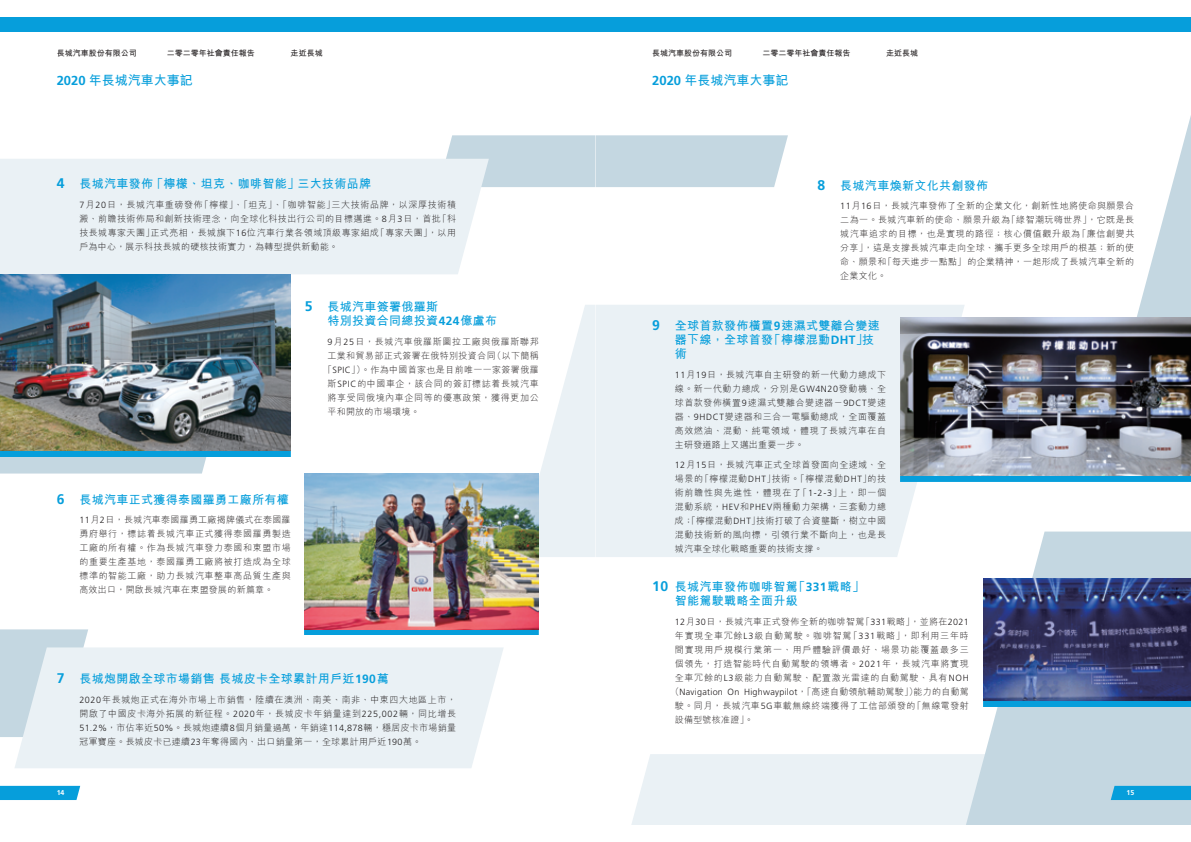
<style>
.page{position:relative;width:1191px;height:842px;background:#fff}
.page>*{position:absolute;margin:0;border:0;box-sizing:border-box;transform-origin:0 0}
.t1{font:700 13px "M Hei HK";color:#069edb}
.t2{font:700 12px/14px "M Hei HK";letter-spacing:.03em;color:#069edb}
.t3{font:300 9px/14px "M Hei HK";letter-spacing:.04em;color:#231f20;text-align:justify}
.t4{font:300 9px "Frutiger LT Std";letter-spacing:.03em;color:#231f20}
.t5{font:300 9px "M Hei HK";letter-spacing:.065em;color:#231f20}
.t6{font:300 9px "M Hei HK";letter-spacing:.075em;color:#231f20}
.t7{font:300 9px "M Hei HK";letter-spacing:.07em;color:#231f20}
.t8{font:700 8px "M Hei HK";color:#231f20}
.t9{font:700 7px "Frutiger LT Std";color:#fff}
.s1{font-family:"Frutiger LT Std"}
.s2{font-family:"Frutiger LT Std";font-size:14px}
.s3{font-family:"M Hei HK"}
</style>
<div class="page">
<svg style="left:0;top:786px;width:80px;height:14px"></svg>
<div style="left:0;top:17px;width:595px;height:14px;background:#069edb"></div>
<div style="left:0;top:629px;width:88px;height:108px;background:#c4d7e1"></div>
<div style="left:0;top:159px;width:481px;height:115px;background:#eaf1f5"></div>
<div style="left:0;top:457px;width:207px;height:16px;background:#c4d7e1"></div>
<svg style="left:14px;top:647px;width:490px;height:121px;background:#e9f0f4"></svg>
<svg style="left:539px;top:305px;width:56px;height:252px"></svg>
<div style="left:0;top:280px;width:291px;height:177px;background:#069edb"></div>
<img style="left:0;top:274px;width:291px;height:177px">
<svg style="left:305px;top:629px;width:234px;height:6px"></svg>
<img style="left:305px;top:473px;width:234px;height:156px">
<div style="left:595px;top:17px;width:596px;height:14px;background:#069edb"></div>
<svg style="left:438px;top:135px;width:350px;height:52px;background:#c9dae3"></svg>
<div style="left:631px;top:754px;width:335px;height:71px;background:#eaf1f5"></div>
<svg style="left:966px;top:531px;width:225px;height:294px;fill:#c4d7e1"></svg>
<svg style="left:1105px;top:115px;width:86px;height:203px"></svg>
<div style="left:595px;top:305px;width:369px;height:252px;background:#eaf1f5"></div>
<div style="left:900px;top:323px;width:291px;height:158px;background:#069edb"></div>
<img style="left:900px;top:318px;width:291px;height:158px">
<div style="left:983px;top:584px;width:208px;height:123px;background:#069edb"></div>
<img style="left:983px;top:579px;width:208px;height:122px">
<svg style="left:1110px;top:786px;width:81px;height:14px"></svg>
<p class="t8" style="left:57px;top:47px;width:82px">長城汽車股份有限公司</p>
<p class="t8" style="left:167px;top:47px;width:89px">二零二零年社會責任報告</p>
<p class="t8" style="left:291px;top:47px;width:33px">走近長城</p>
<h1 class="t1" style="left:57px;top:70px;width:138px"><span class="s1">2020</span> 年長城汽車大事記</h1>
<h2 class="t2" style="left:57px;top:176px;width:316px"><span class="s2">4</span> 長城汽車發佈「檸檬、坦克、咖啡智能」三大技術品牌</h2>
<p class="t3" style="left:79px;top:197px;width:378px"><span class="s1">7</span>月<span class="s1">20</span>日，長城汽車重磅發佈「檸檬」、「坦克」、「咖啡智能」三大技術品牌，以深厚技術積澱、前瞻技術佈局和創新技術理念，向全球化科技出行公司的目標邁進。<span class="s1">8</span>月<span class="s1">3</span>日，首批「科技長城專家天團」正式亮相，長城旗下<span class="s1">16</span>位汽車行業各領域頂級專家組成「專家天團」，以用戶為中心，展示科技長城的硬核技術實力，為轉型提供新動能。</p>
<h2 class="t2" style="left:327px;top:299px;width:171px;text-indent:-23px"><span class="s2">5</span> 長城汽車簽署俄羅斯<br>特別投資合同總投資<span class="s1">424</span>億盧布</h2>
<p class="t6" style="left:327px;top:337px;width:213px"><span class="s1">9</span>月<span class="s1">25</span>日，長城汽車俄羅斯圖拉工廠與俄羅斯聯邦</p>
<p class="t3" style="left:327px;top:349px;width:213px">工業和貿易部正式簽署在俄特別投資合同（以下簡稱</p>
<p class="t3" style="left:323px;top:363px;width:217px">「<span class="s1">SPIC</span>」）。作為中國首家也是目前唯一一家簽署俄羅</p>
<p class="t5" style="left:327px;top:379px;width:213px">斯<span class="s1">SPIC</span>的中國車企，該合同的簽訂標誌着長城汽車</p>
<p class="t7" style="left:327px;top:393px;width:213px">將享受同俄境內車企同等的優惠政策，獲得更加公</p>
<p class="t3" style="left:327px;top:405px;width:94px">平和開放的市場環境。</p>
<h2 class="t2" style="left:57px;top:491px;width:234px"><span class="s2">6</span> 長城汽車正式獲得泰國羅勇工廠所有權</h2>
<p class="t3" style="left:79px;top:513px;width:213px"><span class="s1">11</span>月<span class="s1">2</span>日，長城汽車泰國羅勇工廠揭牌儀式在泰國羅勇府舉行，標誌着長城汽車正式獲得泰國羅勇製造工廠的所有權。作為長城汽車發力泰國和東盟市場的重要生產基地，泰國羅勇工廠將被打造成為全球標準的智能工廠，助力長城汽車整車高品質生產與高效出口，開啟長城汽車在東盟發展的新篇章。</p>
<h2 class="t2" style="left:57px;top:670px;width:333px"><span class="s2">7</span> 長城炮開啟全球市場銷售長城皮卡全球累計用戶近<span class="s1">190</span>萬</h2>
<p class="t3" style="left:79px;top:692px;width:378px"><span class="s1">2020</span>年長城炮正式在海外市場上市銷售，陸續在澳洲、南美、南非、中東四大地區上市，開啟了中國皮卡海外拓展的新征程。<span class="s1">2020</span>年，長城皮卡年銷量達到<span class="s1">225,002</span>輛，同比增長<span class="s1">51.2%</span>，市佔率近<span class="s1">50%</span>。長城炮連續<span class="s1">8</span>個月銷量過萬，年銷達<span class="s1">114,878</span>輛，穩居皮卡市場銷量冠軍寶座。長城皮卡已連續<span class="s1">23</span>年奪得國內、出口銷量第一，全球累計用戶近<span class="s1">190</span>萬。</p>
<p class="t9" style="left:57px;top:789px;width:9px">14</p>
<p class="t8" style="left:652px;top:47px;width:81px">長城汽車股份有限公司</p>
<p class="t8" style="left:762px;top:47px;width:89px">二零二零年社會責任報告</p>
<p class="t8" style="left:886px;top:47px;width:33px">走近長城</p>
<h1 class="t1" style="left:652px;top:70px;width:138px"><span class="s1">2020</span> 年長城汽車大事記</h1>
<h2 class="t2" style="left:817px;top:177px;width:172px"><span class="s2">8</span> 長城汽車煥新文化共創發佈</h2>
<p class="t3" style="left:840px;top:199px;width:295px"><span class="s1">11</span>月<span class="s1">16</span>日，長城汽車發佈了全新的企業文化，創新性地將使命與願景合二為一。長城汽車新的使命、願景升級為「綠智潮玩嗨世界」，它既是長城汽車追求的目標，也是實現的路徑；核心價值觀升級為「廉信創變共分享」，這是支撐長城汽車走向全球、攜手更多全球用戶的根基；新的使命、願景和「每天進步一點點」的企業精神，一起形成了長城汽車全新的企業文化。</p>
<h2 class="t2" style="left:675px;top:318px;width:206px;text-indent:-23px"><span class="s2">9</span> 全球首款發佈橫置<span class="s1">9</span>速濕式雙離合變速器下線，全球首發「檸檬混動<span class="s1">DHT</span>」技術</h2>
<p class="t3" style="left:675px;top:367px;width:213px"><span class="s1">11</span>月<span class="s1">19</span>日，長城汽車自主研發的新一代動力總成下線。新一代動力總成，分別是<span class="s1">GW4N20</span>發動機、全球首款發佈橫置<span class="s1">9</span>速濕式雙離合變速器－<span class="s1">9DCT</span>變速器、<span class="s1">9HDCT</span>變速器和三合一電驅動總成，全面覆蓋高效燃油、混動、純電領域，體現了長城汽車在自主研發道路上又邁出重要一步。</p>
<p class="t3" style="left:675px;top:457px;width:213px"><span class="s1">12</span>月<span class="s1">15</span>日，長城汽車正式全球首發面向全速域、全場景的「檸檬混動<span class="s1">DHT</span>」技術。「檸檬混動<span class="s1">DHT</span>」的技術前瞻性與先進性，體現在了「<span class="s1">1-2-3</span>」上，即一個混動系統，<span class="s1">HEV</span>和<span class="s1">PHEV</span>兩種動力架構，三套動力總成；「檸檬混動<span class="s1">DHT</span>」技術打破了合資壟斷，樹立中國混動技術新的風向標，引領行業不斷向上，也是長城汽車全球化戰略重要的技術支撐。</p>
<h2 class="t2" style="left:675px;top:578px;width:191px;text-indent:-23px"><span class="s2">10</span> 長城汽車發佈咖啡智駕「<span class="s1">331</span>戰略」智能駕駛戰略全面升級</h2>
<p class="t3" style="left:675px;top:614px;width:295px"><span class="s1">12</span>月<span class="s1">30</span>日，長城汽車正式發佈全新的咖啡智駕「<span class="s1">331</span>戰略」，並將在<span class="s1">2021</span>年實現全車冗餘<span class="s1">L3</span>級自動駕駛。咖啡智駕「<span class="s1">331</span>戰略」，即利用三年時間實現用戶規模行業第一、用戶體驗評價最好、場景功能覆蓋最多三個領先，打造智能時代自動駕駛的領導者。<span class="s1">2021</span>年，長城汽車將實現全車冗餘的<span class="s1">L3</span>級能力自動駕駛、配置激光雷達的自動駕駛、具有<span class="s1">NOH</span></p>
<p class="t4" style="left:670px;top:686px;width:300px"><span class="s3">（</span>Navigation On Highwaypilot<span class="s3">，「高速自動領航輔助駕駛」）能力的自動駕</span></p>
<p class="t3" style="left:675px;top:698px;width:295px">駛。同月，長城汽車<span class="s1">5G</span>車載無線終端獲得了工信部頒發的「無線電發射設備型號核准證」。</p>
<p class="t9" style="left:1126px;top:789px;width:9px">15</p>
</div>
